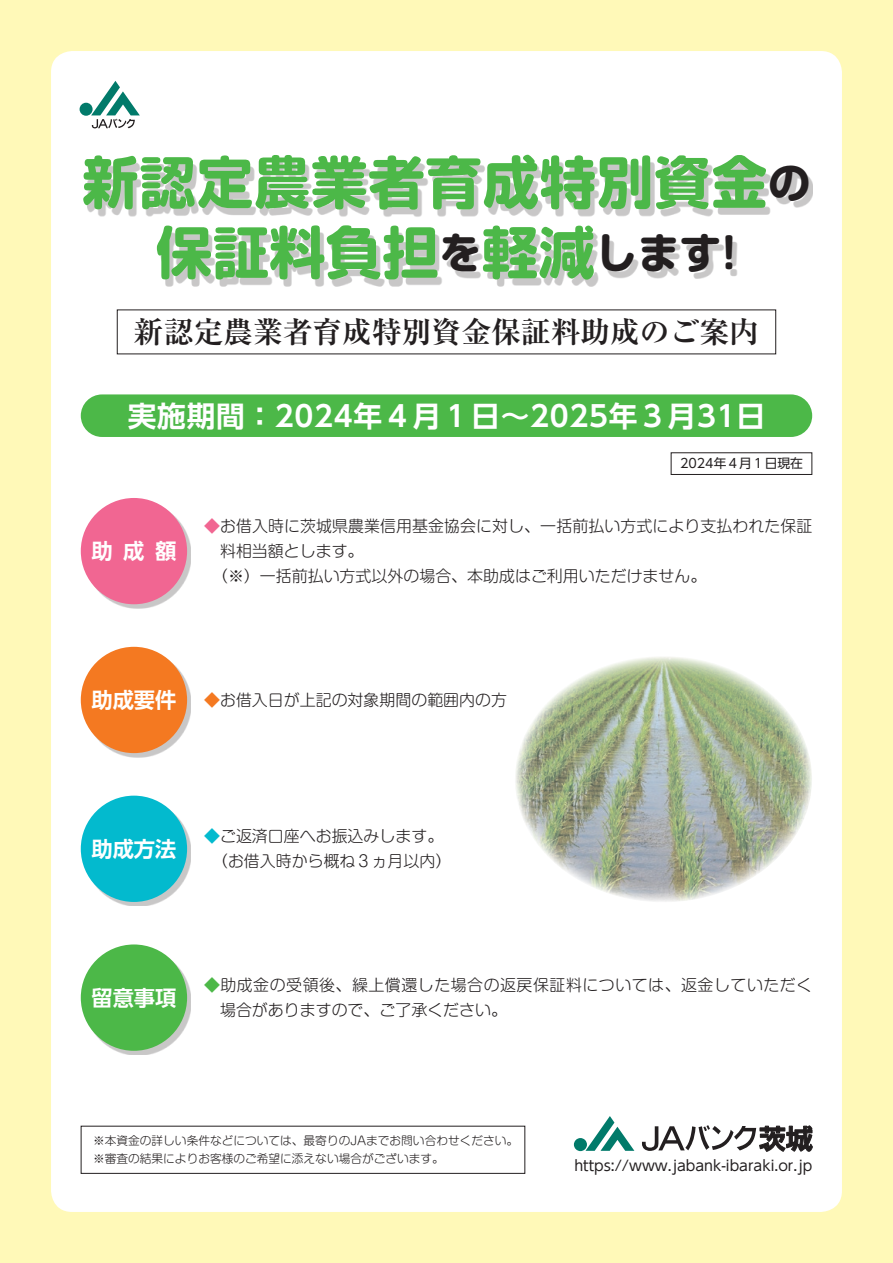
<style>
.page{position:relative;width:893px;height:1263px;background:#fff9b8}
.page>*{position:absolute;margin:0;border:0;box-sizing:border-box;transform-origin:0 0}
.t1{font:700 56.55px "P Soft Go Std N";letter-spacing:.01em;color:#4cb848}
.t2{font:700 42.45px "P Soft Go Std N";color:#231f20}
.t3{font:700 29.7px "Ryumin Pr 6";color:#231f20}
.t4{font:700 28.65px "UD Shin Go Pr 6 De";letter-spacing:.025em;color:#fff}
.t5{font:700 21.3px "UD Shin Go Pr 6 De";color:#fff}
.t6{font:300 15.9px/25px "Shin M Go Pr 6";color:#231f20}
.t7{font:300 15.9px/25px "Shin M Go Pr 6";letter-spacing:.03em;color:#231f20}
.t8{font:14.4px "UD Shin Go Pr 6";color:#231f20}
.t9{font:12.75px "UD Shin Go Pr 6";color:#231f20}
.t10{font:300 11.7px "Shin M Go Pr 6";color:#231f20}
.s1{font-size:42.45px;color:#231f20}
.s2{color:#f16692}
.s3{color:#f47921}
.s4{color:#03bace}
.s5{color:#4cb848}
</style>
<div class="page">
<div style="left:51px;top:51px;width:791px;height:1161px;background:#fff;border-radius:21px"></div>
<img style="left:515px;top:657px;width:297px;height:245px">
<div style="left:80px;top:103px;width:13px;height:13px;background:#017a6a;border-radius:50%"></div>
<svg style="left:91px;top:81px;width:49px;height:47px"></svg>
<div style="left:81px;top:394px;width:731px;height:43px;background:#4cb848;border-radius:21px"></div>
<div style="left:87px;top:161px;width:726px;height:125px;background:#231f20;opacity:.25"></div>
<div style="left:85px;top:502px;width:106px;height:106px;background:#231f20;opacity:.25"></div>
<div style="left:81px;top:498px;width:106px;height:106px;background:#f16692;border-radius:50%"></div>
<div style="left:85px;top:651px;width:106px;height:106px;background:#231f20;opacity:.25"></div>
<div style="left:81px;top:647px;width:106px;height:106px;background:#f47921;border-radius:50%"></div>
<div style="left:85px;top:800px;width:106px;height:106px;background:#231f20;opacity:.25"></div>
<div style="left:81px;top:796px;width:106px;height:106px;background:#03bace;border-radius:50%"></div>
<div style="left:85px;top:948px;width:106px;height:107px;background:#231f20;opacity:.25"></div>
<div style="left:81px;top:944px;width:106px;height:107px;background:#4cb848;border-radius:50%"></div>
<div style="left:671px;top:452px;width:141px;height:23px;border:1px solid #231f20"></div>
<div style="left:81px;top:1126px;width:444px;height:48px;border:1px solid #231f20"></div>
<div style="left:574px;top:1138px;width:13px;height:13px;background:#017a6a;border-radius:50%"></div>
<svg style="left:585px;top:1116px;width:49px;height:35px"></svg>
<svg style="left:642px;top:1125px;width:171px;height:26px"></svg>
<h1 class="t1" style="left:82px;top:151px;width:730px">新認定農業者育成特別資金<span class="s1">の</span></h1>
<h2 class="t2" style="left:708px;top:229px;width:44px">!</h2>
<h1 class="t1" style="left:156px;top:221px;width:567px">保証料負担<span class="s1">を</span>軽減<span class="s1">します</span></h1>
<h3 class="t3" style="left:134px;top:308px;width:627px">新認定農業者育成特別資金保証料助成のご案内</h3>
<h3 class="t4" style="left:128px;top:392px;width:639px">実施期間：2024年４月１日～2025年３月31日</h3>
<h3 class="t5" style="left:91px;top:534px;width:87px">助成額</h3>
<p class="t9" style="left:680px;top:453px;width:124px">2024年４月１日現在</p>
<p class="t6" style="left:204px;top:513px;width:610px"><span class="s2">◆</span>お借入時に茨城県農業信用基金協会に対し、一括前払い方式により支払われた保証</p>
<p class="t6" style="left:220px;top:538px;width:145px">料相当額とします。</p>
<p class="t6" style="left:204px;top:563px;width:504px">　（※）一括前払い方式以外の場合、本助成はご利用いただけません。</p>
<h3 class="t5" style="left:91px;top:683px;width:87px">助成要件</h3>
<p class="t6" style="left:204px;top:687px;width:304px"><span class="s3">◆</span>お借入日が上記の対象期間の範囲内の方</p>
<h3 class="t5" style="left:91px;top:831px;width:87px">助成方法</h3>
<p class="t6" style="left:204px;top:823px;width:249px"><span class="s4">◆</span>ご返済口座へお振込みします。　（お借入時から概ね３ヵ月以内(</p>
<h3 class="t5" style="left:91px;top:980px;width:87px">留意事項</h3>
<p class="t7" style="left:220px;top:972px;width:594px;text-indent:-16px"><span class="s5">◆</span>助成金の受領後、繰上償還した場合の返戻保証料については、返金していただく場合がありますので、ご了承ください。</p>
<p class="t10" style="left:93px;top:1131px;width:427px">※本資金の詳しい条件などについては、最寄りのJAまでお問い合わせください。</p>
<p class="t10" style="left:93px;top:1149px;width:352px">※審査の結果によりお客様のご希望に添えない場合がございます。</p>
<p class="t8" style="left:574px;top:1154px;width:239px">https://www.jabank-ibaraki.or.jp</p>
</div>
